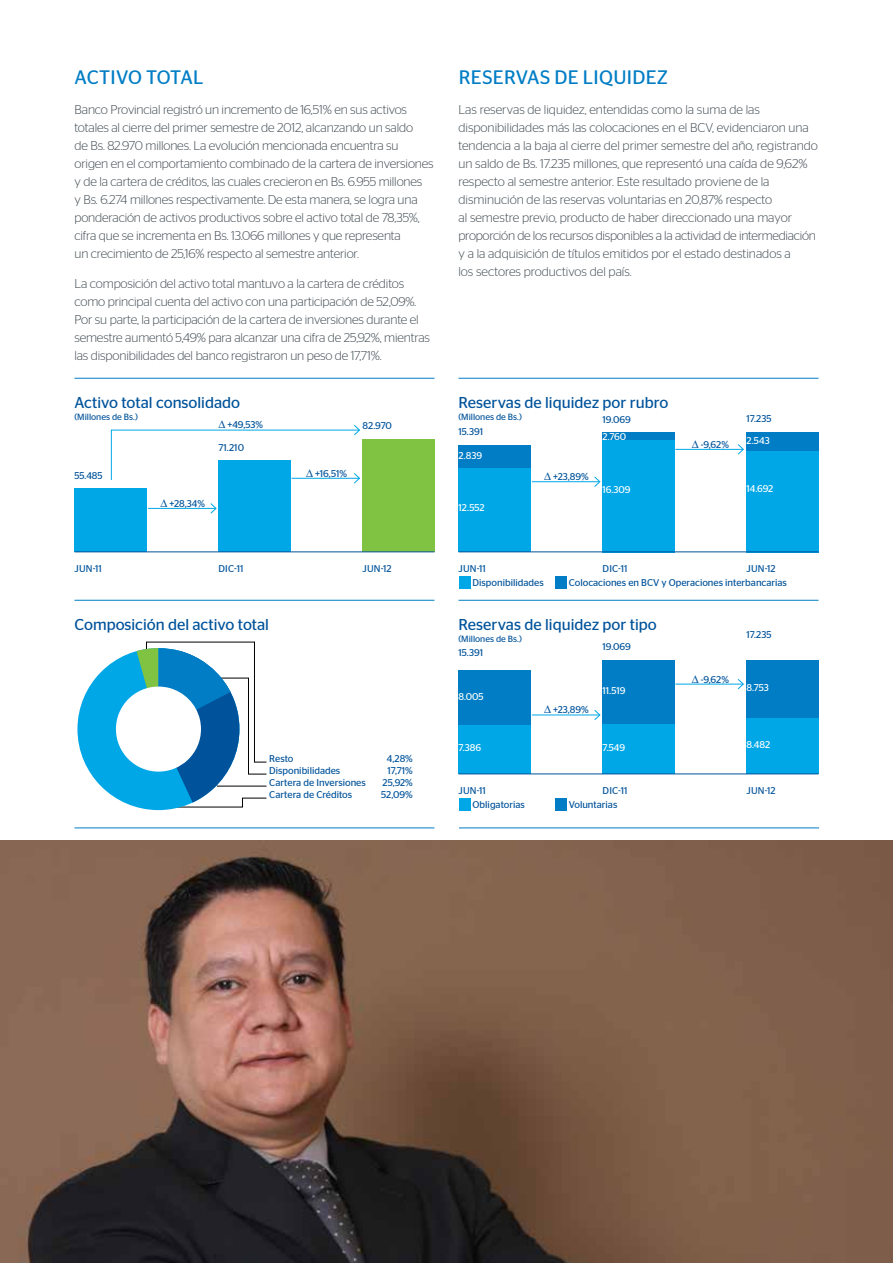
<style>
.page{position:relative;width:893px;height:1263px;background:#fff}
.page>*{position:absolute;margin:0;border:0;box-sizing:border-box;transform-origin:0 0}
.t1{font:19.5px "Stag Sans";letter-spacing:.005em;color:#007dc5}
.t2{font:15.75px "Stag Sans";color:#00539b}
.t3{font:300 12.75px/18px "Stag Sans";letter-spacing:-.01em;color:#3e484f}
.t4{font:9.9px "Stag Sans";color:#00539b}
.t5{font:9.9px "Stag Sans";color:#fff}
.t6{font:9px "Stag Sans";color:#00539b}
</style>
<div class="page">
<img style="left:0;top:840px;width:893px;height:423px">
<hr style="left:74px;top:378px;width:360px;height:1px;background:#007dc5">
<hr style="left:458px;top:378px;width:360px;height:1px;background:#007dc5">
<div style="left:74px;top:489px;width:72px;height:63px;background:#00a7e7"></div>
<div style="left:218px;top:461px;width:72px;height:91px;background:#00a7e7"></div>
<div style="left:362px;top:440px;width:72px;height:112px;background:#80c342"></div>
<hr style="left:74px;top:600px;width:360px;height:1px;background:#007dc5">
<hr style="left:148px;top:508px;width:68px;height:1px;background:#00a7e7">
<svg style="left:210px;top:503px;width:7px;height:11px"></svg>
<svg style="left:111px;top:425px;width:250px;height:59px"></svg>
<hr style="left:74px;top:552px;width:360px;height:1px;background:#00539b">
<hr style="left:458px;top:600px;width:360px;height:1px;background:#007dc5">
<hr style="left:459px;top:828px;width:360px;height:1px;background:#007dc5">
<hr style="left:532px;top:481px;width:68px;height:1px;background:#00a7e7">
<svg style="left:594px;top:476px;width:7px;height:11px"></svg>
<hr style="left:532px;top:715px;width:68px;height:1px;background:#00a7e7">
<svg style="left:594px;top:710px;width:7px;height:10px"></svg>
<hr style="left:675px;top:449px;width:68px;height:1px;background:#00a7e7">
<svg style="left:737px;top:444px;width:7px;height:11px"></svg>
<hr style="left:675px;top:684px;width:68px;height:1px;background:#00a7e7">
<svg style="left:737px;top:679px;width:7px;height:11px"></svg>
<div style="left:458px;top:468px;width:72px;height:84px;background:#00a7e7"></div>
<div style="left:602px;top:440px;width:72px;height:112px;background:#00a7e7"></div>
<div style="left:602px;top:723px;width:72px;height:51px;background:#00a7e7"></div>
<div style="left:458px;top:724px;width:72px;height:50px;background:#00a7e7"></div>
<div style="left:746px;top:450px;width:72px;height:102px;background:#00a7e7"></div>
<div style="left:746px;top:717px;width:72px;height:57px;background:#00a7e7"></div>
<div style="left:458px;top:445px;width:72px;height:23px;background:#007dc5"></div>
<div style="left:458px;top:671px;width:72px;height:54px;background:#007dc5"></div>
<div style="left:602px;top:433px;width:72px;height:7px;background:#007dc5"></div>
<div style="left:602px;top:660px;width:72px;height:64px;background:#007dc5"></div>
<div style="left:746px;top:432px;width:72px;height:19px;background:#007dc5"></div>
<div style="left:746px;top:660px;width:72px;height:57px;background:#007dc5"></div>
<div style="left:458px;top:576px;width:12px;height:12px;background:#00a7e7"></div>
<div style="left:458px;top:798px;width:12px;height:12px;background:#00a7e7"></div>
<div style="left:555px;top:576px;width:12px;height:12px;background:#007dc5"></div>
<div style="left:555px;top:798px;width:12px;height:12px;background:#007dc5"></div>
<hr style="left:458px;top:552px;width:360px;height:1px;background:#00539b">
<hr style="left:458px;top:774px;width:360px;height:1px;background:#00539b">
<hr style="left:74px;top:828px;width:360px;height:1px;background:#007dc5">
<svg style="left:77px;top:642px;width:190px;height:168px"></svg>
<h1 class="t1" style="left:75px;top:66px;width:24px">Activo</h1>
<h1 class="t1" style="left:146px;top:66px;width:23px">Total</h1>
<p class="t3" style="left:74px;top:100px;width:361px">Banco Provincial registró un incremento de 16,51% en sus activos totales al cierre del primer semestre de 2012, alcanzando un saldo<br>de Bs. 82.970 millones. La evolución mencionada encuentra su origen en el comportamiento combinado de la cartera de inversiones y de la cartera de créditos, las cuales crecieron en Bs. 6.955 millones<br>y Bs. 6.274 millones respectivamente. De esta manera, se logra una ponderación de activos productivos sobre el activo total de 78,35%, cifra que se incrementa en Bs. 13.066 millones y que representa<br>un crecimiento de 25,16% respecto al semestre anterior.</p>
<p class="t3" style="left:74px;top:274px;width:357px">La composición del activo total mantuvo a la cartera de créditos como principal cuenta del activo con una participación de 52,09%.<br>Por su parte, la participación de la cartera de inversiones durante el semestre aumentó 5,49% para alcanzar una cifra de 25,92%, mientras las disponibilidades del banco registraron un peso de 17,71%.</p>
<h1 class="t1" style="left:459px;top:66px;width:25px">Reservas</h1>
<h1 class="t1" style="left:554px;top:66px;width:51px">de Liquidez</h1>
<p class="t3" style="left:458px;top:100px;width:361px">Las reservas de liquidez, entendidas como la suma de las disponibilidades más las colocaciones en el BCV, evidenciaron una tendencia a la baja al cierre del primer semestre del año, registrando un saldo de Bs. 17.235 millones, que representó una caída de 9,62% respecto al semestre anterior. Este resultado proviene de la disminución de las reservas voluntarias en 20,87% respecto<br>al semestre previo, producto de haber direccionado una mayor proporción de los recursos disponibles a la actividad de intermediación y a la adquisición de títulos emitidos por el estado destinados a<br>los sectores productivos del país.</p>
<p class="t2" style="left:74px;top:394px;width:167px">Activo total consolidado</p>
<p class="t6" style="left:74px;top:412px;width:65px">(Millones de Bs.)</p>
<p class="t4" style="left:218px;top:419px;width:46px">∆ +49,53%</p>
<p class="t4" style="left:218px;top:442px;width:27px">71.210</p>
<p class="t4" style="left:362px;top:420px;width:31px">82.970</p>
<p class="t2" style="left:458px;top:394px;width:211px">Reservas de liquidez por rubro</p>
<p class="t6" style="left:458px;top:412px;width:65px">(Millones de Bs.)</p>
<p class="t4" style="left:602px;top:414px;width:30px">19.069</p>
<p class="t4" style="left:458px;top:426px;width:26px">15.391</p>
<p class="t5" style="left:458px;top:450px;width:25px">2.839</p>
<p class="t5" style="left:602px;top:431px;width:25px">2.760</p>
<p class="t4" style="left:692px;top:439px;width:39px">∆ -9,62%</p>
<p class="t4" style="left:746px;top:413px;width:27px">17.235</p>
<p class="t5" style="left:746px;top:434px;width:25px">2.543</p>
<p class="t4" style="left:74px;top:469px;width:30px">55.485</p>
<p class="t4" style="left:306px;top:468px;width:42px">∆ +16,51%</p>
<p class="t4" style="left:544px;top:471px;width:46px">∆ +23,89%</p>
<p class="t5" style="left:602px;top:484px;width:30px">16.309</p>
<p class="t5" style="left:746px;top:483px;width:28px">14.692</p>
<p class="t4" style="left:160px;top:498px;width:46px">∆ +28,34%</p>
<p class="t5" style="left:458px;top:502px;width:28px">12.552</p>
<p class="t4" style="left:75px;top:563px;width:29px">JUN-11</p>
<p class="t4" style="left:219px;top:563px;width:26px">DIC-11</p>
<p class="t4" style="left:363px;top:563px;width:31px">JUN-12</p>
<p class="t4" style="left:459px;top:563px;width:29px">JUN-11</p>
<p class="t4" style="left:603px;top:563px;width:26px">DIC-11</p>
<p class="t4" style="left:747px;top:563px;width:31px">JUN-12</p>
<p class="t4" style="left:473px;top:577px;width:73px">Disponibilidades</p>
<p class="t4" style="left:569px;top:577px;width:220px">Colocaciones en BCV y Operaciones interbancarias</p>
<p class="t2" style="left:74px;top:616px;width:196px">Composición del activo total</p>
<p class="t2" style="left:458px;top:616px;width:200px">Reservas de liquidez por tipo</p>
<p class="t6" style="left:458px;top:634px;width:65px">(Millones de Bs.)</p>
<p class="t4" style="left:602px;top:641px;width:30px">19.069</p>
<p class="t4" style="left:458px;top:647px;width:26px">15.391</p>
<p class="t4" style="left:746px;top:629px;width:27px">17.235</p>
<p class="t5" style="left:458px;top:691px;width:27px">8.005</p>
<p class="t5" style="left:602px;top:685px;width:25px">11.519</p>
<p class="t4" style="left:692px;top:673px;width:39px">∆ -9,62%</p>
<p class="t5" style="left:746px;top:681px;width:24px">8.753</p>
<p class="t4" style="left:544px;top:704px;width:46px">∆ +23,89%</p>
<p class="t5" style="left:458px;top:742px;width:24px">7.386</p>
<p class="t5" style="left:602px;top:741px;width:24px">7.549</p>
<p class="t5" style="left:746px;top:738px;width:25px">8.482</p>
<p class="t4" style="left:269px;top:753px;width:26px">Resto</p>
<p class="t4" style="left:387px;top:753px;width:27px">4,28%</p>
<p class="t4" style="left:269px;top:765px;width:73px">Disponibilidades</p>
<p class="t4" style="left:388px;top:765px;width:27px">17,71%</p>
<p class="t4" style="left:269px;top:777px;width:98px">Cartera de Inversiones</p>
<p class="t4" style="left:383px;top:777px;width:32px">25,92%</p>
<p class="t4" style="left:269px;top:789px;width:84px">Cartera de Créditos</p>
<p class="t4" style="left:381px;top:789px;width:33px">52,09%</p>
<p class="t4" style="left:459px;top:785px;width:29px">JUN-11</p>
<p class="t4" style="left:603px;top:785px;width:26px">dic-11</p>
<p class="t4" style="left:747px;top:785px;width:7px">jun</p>
<p class="t4" style="left:765px;top:785px;width:12px">-12</p>
<p class="t4" style="left:473px;top:799px;width:54px">Obligatorias</p>
<p class="t4" style="left:569px;top:799px;width:50px">Voluntarias</p>
</div>
